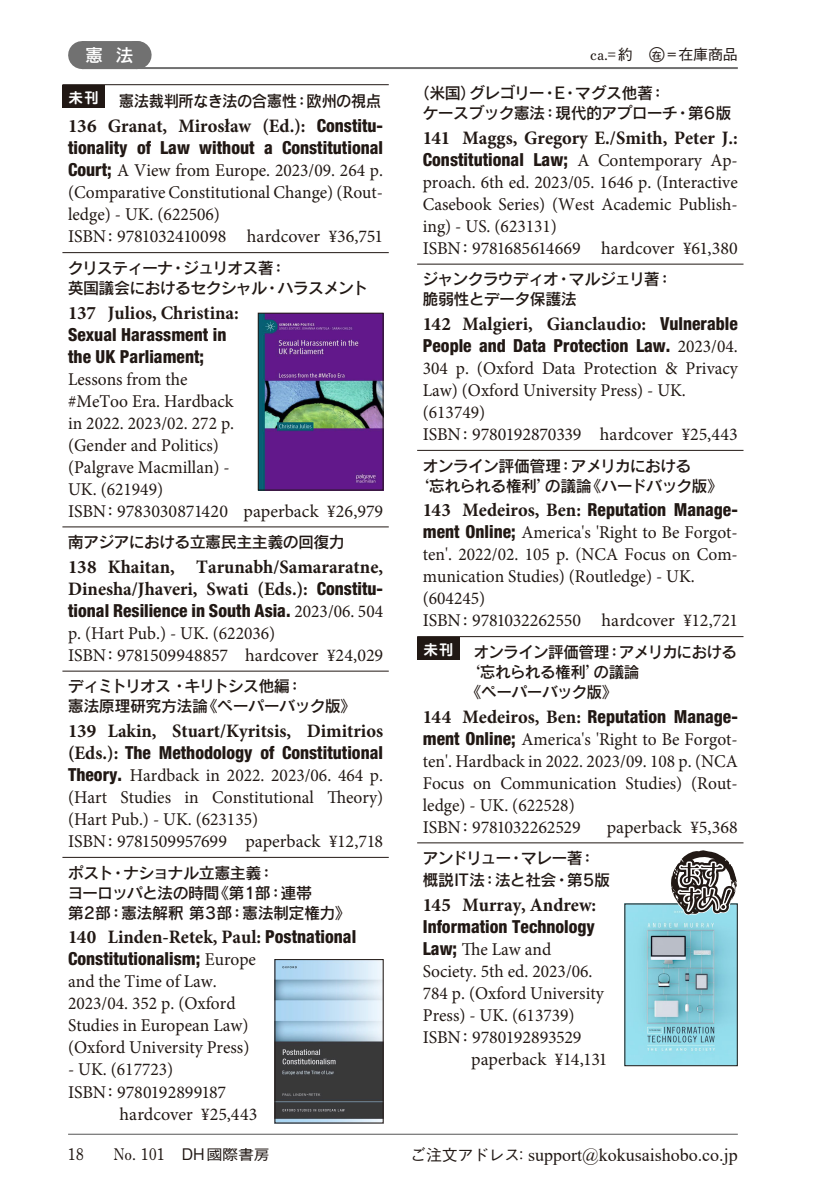
<style>
.page{position:relative;width:840px;height:1191px;background:#fff}
.page>*{position:absolute;margin:0;border:0;box-sizing:border-box;transform-origin:0 0}
.t1{font:700 19px/22px "Minion Pro";color:#211814}
.t2{font:18px/22px "Minion Pro";color:#211814}
.t3{font:800 condensed 18px/22px "Helvetica Neue LT Std";color:#211814}
.t4{font:18px "Times New Roman";color:#211814}
.t5{font:18px "Rodin Pro DB";color:#fff}
.t6{font:16px/20px "Rodin Pro DB";letter-spacing:-.04em;color:#211814}
.t7{font:16px "Rodin Pro DB";letter-spacing:-.04em;color:#211814;scale:.96 1}
.t8{font:700 16px "Futo Min A101 Pro";letter-spacing:-.015em;color:#211814;scale:.95 1}
.t9{font:500 15px "Gothic BBB Pro";color:#211814}
.t10{font:700 14px "Shin M Go Pro De";color:#fff}
.s1{font-family:"Futo Min A101 Pro";font-weight:700}
.s2{font-family:"Rodin Pro DB";font-weight:400;font-size:17px}
.s3{font-family:"Rodin Pro DB";font-weight:400;font-size:10px}
.s4{font-family:"Midashi Min Pro MA31"}
.s5{font-family:"Minion Pro";font-weight:400;font-stretch:normal}
.s6{font-size:19px}
.s7{font-family:"Helvetica Neue LT Std";font-weight:800;font-stretch:condensed;font-size:18px}
.s8{font-family:"Minion Pro";font-weight:700;font-stretch:normal;font-size:19px}
.s9{font-family:"Helvetica Neue LT Std";font-weight:800;font-stretch:condensed}
.s10{font-family:"Gothic BBB Pro";font-weight:500}
.s11{font-family:"Gothic BBB Pro";font-weight:500;font-size:14.4px}
.s12{font-family:"Gothic BBB Pro";font-weight:500;font-size:16px}
.s13{font-family:"Ryumin Pro";font-size:16px}
</style>
<div class="page">
<img style="left:626px;top:905px;width:109px;height:159px">
<img style="left:276px;top:961px;width:105px;height:160px">
<div style="left:274px;top:959px;width:109px;height:164px;border:1px solid #211814"></div>
<img style="left:259px;top:315px;width:122px;height:173px">
<div style="left:257px;top:313px;width:126px;height:177px;border:1px solid #211814"></div>
<hr style="left:62px;top:84px;width:326px;height:1px;background:#211814">
<hr style="left:62px;top:252px;width:326px;height:1px;background:#211814">
<hr style="left:62px;top:526px;width:326px;height:1px;background:#211814">
<hr style="left:62px;top:670px;width:326px;height:1px;background:#211814">
<hr style="left:62px;top:857px;width:326px;height:1px;background:#211814">
<div style="left:62px;top:85px;width:43px;height:23px;background:#211814"></div>
<hr style="left:417px;top:264px;width:326px;height:1px;background:#211814">
<hr style="left:417px;top:450px;width:326px;height:1px;background:#211814">
<hr style="left:417px;top:636px;width:326px;height:1px;background:#211814">
<hr style="left:417px;top:842px;width:326px;height:1px;background:#211814">
<svg style="left:670px;top:850px;width:67px;height:65px"></svg>
<div style="left:417px;top:637px;width:42px;height:23px;background:#211814"></div>
<hr style="left:68px;top:1133px;width:669px;height:1px;background:#717171">
<div style="left:82px;top:41px;width:54px;height:28px;background:#717171"></div>
<svg style="left:136px;top:41px;width:1px;height:26px"></svg>
<hr style="left:82px;top:67px;width:655px;height:2px;background:#717171">
<p class="t5" style="left:85px;top:43px;width:50px">憲 法</p>
<p class="t9" style="left:590px;top:43px;width:149px"><span class="s1">ca.=</span>約 <span class="s2">○</span><span class="s3">在</span> =在庫商品</p>
<p class="t10" style="left:69px;top:87px;width:31px">未刊</p>
<p class="t6" style="left:422px;top:82px;width:310px;text-indent:-9px">（米国）グレゴリー<span class="s4">・</span>E<span class="s4">・</span>マグス他著<span class="s4">：<br></span>ケースブック憲法<span class="s4">：</span>現代的アプローチ<span class="s4">・</span>第6版</p>
<p class="t1" style="left:422px;top:127px;width:316px">141 Maggs, Gregory E./Smith, Peter J.:</p>
<p class="t3" style="left:422px;top:148px;width:316px">Constitutional Law; <span class="s5">A Contemporary Ap-</span></p>
<p class="t2" style="left:422px;top:171px;width:316px">proach. 6th ed. 2023/05. 1646 p. (Interactive Casebook Series) (West Academic Publish&shy;ing) - US. (623131)<br>ISBN<span class="s6">:</span> 9781685614669 hardcover ¥61,380</p>
<p class="t6" style="left:422px;top:269px;width:252px">ジャンクラウディオ<span class="s4">・</span>マルジェリ著<span class="s4">：</span>脆弱性とデータ保護法</p>
<p class="t1" style="left:422px;top:313px;width:316px">142 Malgieri, Gianclaudio: <span class="s7">Vulnerable</span></p>
<p class="t3" style="left:422px;top:334px;width:316px">People and Data Protection Law. <span class="s5">2023/04.</span></p>
<p class="t2" style="left:422px;top:357px;width:316px">304 p. (Oxford Data Protection &amp; Privacy<br>Law) (Oxford University Press) - UK. (613749)<br>ISBN<span class="s6">:</span> 9780192870339 hardcover ¥25,443</p>
<p class="t6" style="left:413px;top:455px;width:311px;text-indent:9px">オンライン評価管理<span class="s4">：</span>アメリカにおける<br><span class="s4">‘</span>忘れられる権利<span class="s4">’</span>の議論《ハードバック版》</p>
<p class="t3" style="left:422px;top:499px;width:316px"><span class="s8">143 Medeiros, Ben:</span> Reputation Manage-</p>
<p class="t2" style="left:422px;top:522px;width:316px"><span class="s9">ment Online;</span> America's 'Right to Be Forgot&shy;ten'. 2022/02. 105 p. (NCA Focus on Com&shy;munication Studies) (Routledge) - UK. (604245)<br>ISBN<span class="s6">:</span> 9781032262550 hardcover ¥12,721</p>
<p class="t6" style="left:464px;top:641px;width:274px;text-indent:9px">オンライン評価管理<span class="s4">：</span>アメリカにおける<span class="s4">‘</span>忘れられる権利<span class="s4">’</span>の議論<br>《ペーパーバック版》</p>
<p class="t3" style="left:422px;top:705px;width:316px"><span class="s8">144 Medeiros, Ben:</span> Reputation Manage-</p>
<p class="t2" style="left:422px;top:728px;width:316px"><span class="s9">ment Online;</span> America's 'Right to Be Forgot&shy;ten'. Hardback in 2022. 2023/09. 108 p. (NCA Focus on Communication Studies) (Rout&shy;ledge) - UK. (622528)<br>ISBN<span class="s6">:</span> 9781032262529</p>
<p class="t7" style="left:119px;top:90px;width:274px">憲法裁判所なき法の合憲性<span class="s4">：</span>欧州の視点</p>
<p class="t1" style="left:68px;top:115px;width:316px">136 Granat, Mirosław (Ed.): <span class="s7">Constitu-</span></p>
<p class="t3" style="left:68px;top:137px;width:316px">tionality of Law without a Constitutional</p>
<p class="t2" style="left:68px;top:160px;width:316px"><span class="s9">Court;</span> A View from Europe. 2023/09. 264 p. (Comparative Constitutional Change) (Rout&shy;ledge) - UK. (622506)<br>ISBN<span class="s6">:</span> 9781032410098 hardcover ¥36,751</p>
<p class="t6" style="left:68px;top:257px;width:302px">クリスティーナ<span class="s4">・</span>ジュリオス著<span class="s4">：<br></span>英国議会におけるセクシャル<span class="s4">・</span>ハラスメント</p>
<p class="t1" style="left:68px;top:301px;width:172px">137 Julios, Christina:</p>
<p class="t3" style="left:68px;top:323px;width:160px">Sexual Harassment in the UK Parliament;</p>
<p class="t2" style="left:68px;top:368px;width:316px">Lessons from the<br>#MeToo Era. Hardback<br>in 2022. 2023/02. 272 p.<br>(Gender and Politics)<br>(Palgrave Macmillan) -<br>UK. (621949)<br>ISBN<span class="s6">:</span> 9783030871420 paperback ¥26,979</p>
<p class="t6" style="left:68px;top:531px;width:278px">南アジアにおける立憲民主主義の回復力</p>
<p class="t1" style="left:68px;top:555px;width:316px">138 Khaitan, Tarunabh/Samararatne,<br>Dinesha/Jhaveri, Swati (Eds.): <span class="s7">Constitu-</span></p>
<p class="t3" style="left:68px;top:599px;width:316px">tional Resilience in South Asia. <span class="s5">2023/06. 504</span></p>
<p class="t2" style="left:68px;top:622px;width:316px">p. (Hart Pub.) - UK. (622036)<br>ISBN<span class="s6">:</span> 9781509948857 hardcover ¥24,029</p>
<p class="t6" style="left:68px;top:675px;width:290px">ディミトリオス <span class="s4">・</span>キリトシス他編<span class="s4">：<br></span>憲法原理研究方法論《ペーパーバック版》</p>
<p class="t1" style="left:68px;top:720px;width:316px">139 Lakin, Stuart/Kyritsis, Dimitrios</p>
<p class="t3" style="left:68px;top:741px;width:316px"><span class="s8">(Eds.):</span> The Methodology of Constitutional</p>
<p class="t2" style="left:68px;top:764px;width:316px"><span class="s9">Theory.</span> Hardback in 2022. 2023/06. 464 p. (Hart Studies in Constitutional Theory) (Hart Pub.) - UK. (623135)<br>ISBN<span class="s6">:</span> 9781509957699 paperback ¥12,718</p>
<p class="t6" style="left:67px;top:862px;width:285px">ポスト<span class="s4">・</span>ナショナル立憲主義<span class="s4">：<br></span>ヨーロッパと法の時間《第1部<span class="s4">：</span>連帯<br>第2部<span class="s4">：</span>憲法解釈 第3部<span class="s4">：</span>憲法制定権力》</p>
<p class="t1" style="left:68px;top:926px;width:289px">140 Linden-Retek, Paul: <span class="s7">Postnational</span></p>
<p class="t3" style="left:68px;top:947px;width:189px">Constitutionalism; <span class="s5">Europe</span></p>
<p class="t2" style="left:68px;top:970px;width:183px">and the Time of Law.<br>2023/04. 352 p. (Oxford<br>Studies in European Law) (Oxford University Press)</p>
<p class="t2" style="left:68px;top:1058px;width:107px">- UK. (617723)</p>
<p class="t2" style="left:68px;top:1080px;width:160px">ISBN<span class="s6">:</span> 9780192899187</p>
<p class="t2" style="left:119px;top:1102px;width:139px">hardcover ¥25,443</p>
<p class="t10" style="left:423px;top:638px;width:31px">未刊</p>
<p class="t2" style="left:606px;top:816px;width:132px">paperback ¥5,368</p>
<p class="t6" style="left:422px;top:846px;width:189px;line-height:22px">アンドリュー<span class="s4">・</span>マレー著<span class="s4">：</span>概説IT法<span class="s4">：</span>法と社会<span class="s4">・</span>第5版</p>
<p class="t1" style="left:422px;top:893px;width:175px">145 Murray, Andrew:</p>
<p class="t3" style="left:422px;top:915px;width:174px">Information Technology</p>
<p class="t2" style="left:422px;top:938px;width:182px"><span class="s9">Law;</span> The Law and<br>Society. 5th ed. 2023/06.<br>784 p. (Oxford University<br>Press) - UK. (613739)<br>ISBN<span class="s6">:</span> 9780192893529</p>
<p class="t2" style="left:471px;top:1048px;width:138px">paperback ¥14,131</p>
<p class="t8" style="left:68px;top:1141px;width:18px">18</p>
<p class="t8" style="left:113px;top:1141px;width:166px">No. 101　<span class="s10">DH</span><span class="s11">國際書房</span></p>
<p class="t4" style="left:410px;top:1141px;width:329px"><span class="s12">ご注文アドレス</span><span class="s13">:</span> support@kokusaishobo.co.jp</p>
</div>
